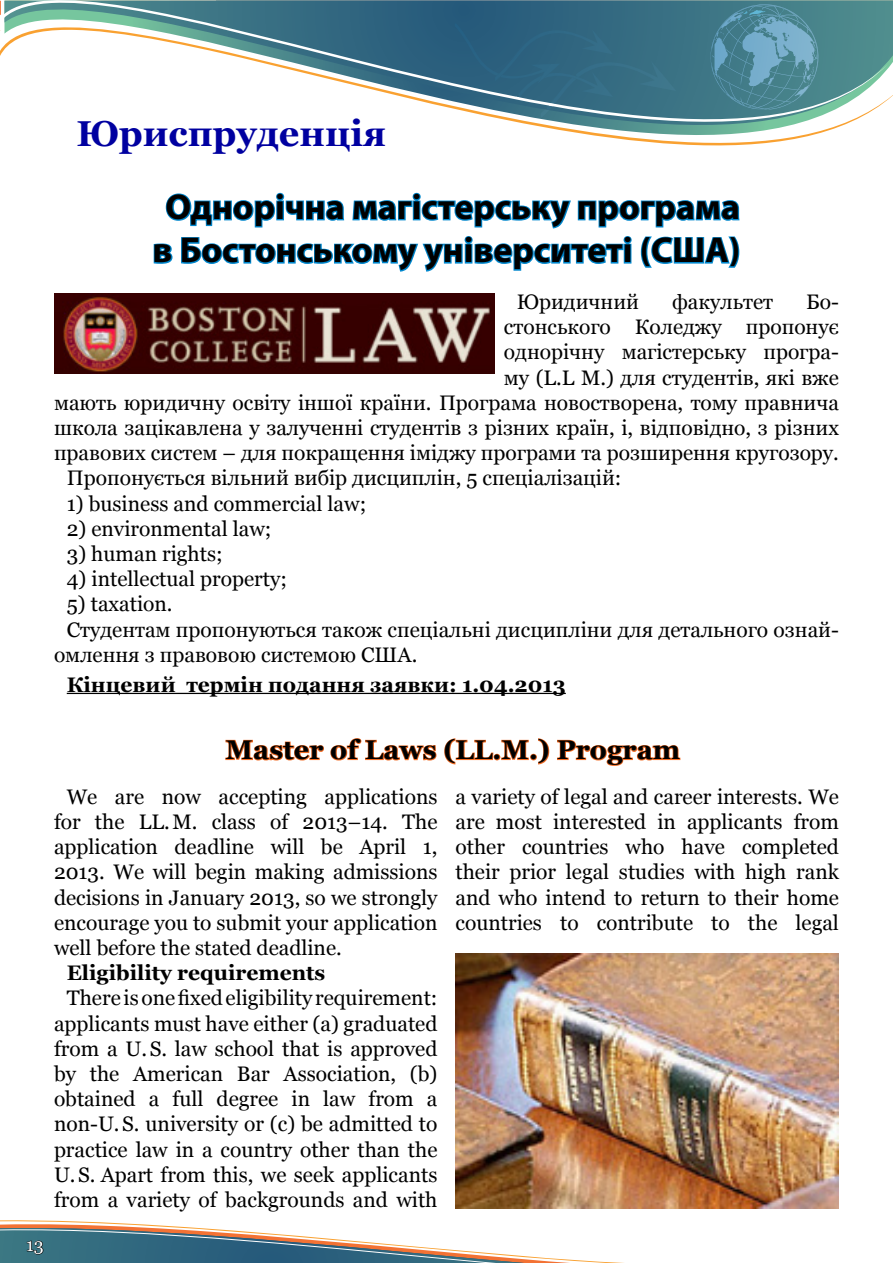
<style>
.page{position:relative;width:893px;height:1263px;background:#fff}
.page>*{position:absolute;margin:0;border:0;box-sizing:border-box;transform-origin:0 0}
.Назва_програми_укр{font:700 36px/43.2px "Myriad Pro";color:#000;text-align:center}
.Напрями_назви{font:700 36px "Georgia";color:#0000a0}
.Назва_прогр_англ{font:700 27px "Georgia";color:#000}
.Рабочий{font:21px/25.2px "Georgia";color:#000;text-align:justify}
.Дедлайн{font:700 21px "Georgia";color:#000}
.Рабочий-2{font:700 21px "Georgia";color:#000}
.t1{font:18px "Georgia";color:#fff}
</style>
<div class="page">
<svg style="left:0;top:1220px;width:624px;height:43px"></svg>
<svg style="left:0;top:0;width:888px;height:133px"></svg>
<hr style="left:67px;top:693px;width:499px;height:1px;background:#000">
<svg style="left:152px;top:4px;width:668px;height:268px"></svg>
<img style="left:54px;top:293px;width:441px;height:81px">
<img style="left:455px;top:953px;width:384px;height:256px">
<svg style="left:225px;top:738px;width:212px;height:23px"></svg>
<svg style="left:444px;top:738px;width:106px;height:27px"></svg>
<svg style="left:557px;top:739px;width:124px;height:27px"></svg>
<p class="Напрями_назви" style="left:77px;top:110px;width:311px">Юриспруденція</p>
<p class="Назва_програми_укр" style="left:153px;top:184px;width:589px">Однорічна магістерську програма в Бостонському університеті (США)</p>
<p class="Рабочий" style="left:517px;top:290px;width:124px">Юридичний</p>
<p class="Рабочий" style="left:672px;top:290px;width:102px">факультет</p>
<p class="Рабочий" style="left:54px;top:290px;width:786px;text-align:right">Бо-<br>стонського Коледжу пропонує<br>однорічну магістерську програ-<br>му (L.L M.) для студентів, які вже<br>мають юридичну освіту іншої країни. Програма новостворена, тому правнича школа зацікавлена у залученні студентів з різних країн, і, відповідно, з різних правових систем – для покращення іміджу програми та розширення кругозору.</p>
<p class="Рабочий" style="left:67px;top:466px;width:556px">Пропонується вільний вибір дисциплін, 5 спеціалізацій:</p>
<p class="Рабочий" style="left:67px;top:491px;width:301px">1) business and commercial law;</p>
<p class="Рабочий" style="left:67px;top:516px;width:206px">2) environmental law;</p>
<p class="Рабочий" style="left:67px;top:542px;width:157px">3) human rights;</p>
<p class="Рабочий" style="left:67px;top:567px;width:222px">4) intellectual property;</p>
<p class="Рабочий" style="left:67px;top:592px;width:107px">5) taxation.</p>
<p class="Рабочий" style="left:54px;top:617px;width:786px;text-indent:13px">Студентам пропонуються також спеціальні дисципліни для детального ознай&shy;омлення з правовою системою США.</p>
<p class="Дедлайн" style="left:67px;top:671px;width:501px">Кінцевий термін подання заявки: 1.04.2013</p>
<p class="Назва_прогр_англ" style="left:226px;top:733px;width:456px">Master of Laws (LL.M.) Program</p>
<p class="Рабочий" style="left:54px;top:784px;width:385px;text-indent:13px">We are now accepting applications for the LL.M. class of 2013–14. The application deadline will be April 1, 2013. We will begin making admissions decisions in January 2013, so we strongly encourage you to submit your application well before the stated deadline.</p>
<p class="Рабочий-2" style="left:67px;top:959px;width:260px">Eligibility requirements</p>
<p class="Рабочий" style="left:54px;top:986px;width:385px;text-indent:13px">There is one fixed eligibility requirement: applicants must have either (a) graduated from a U.S. law school that is approved by the American Bar Association, (b) obtained a full degree in law from a non-U.S. university or (c) be admitted to practice law in a country other than the U.S. Apart from this, we seek applicants from a variety of backgrounds and with</p>
<p class="Рабочий" style="left:455px;top:784px;width:385px">a variety of legal and career interests. We are most interested in applicants from other countries who have completed their prior legal studies with high rank and who intend to return to their home countries to contribute to the legal</p>
<p class="t1" style="left:26px;top:1234px;width:19px">13</p>
</div>
